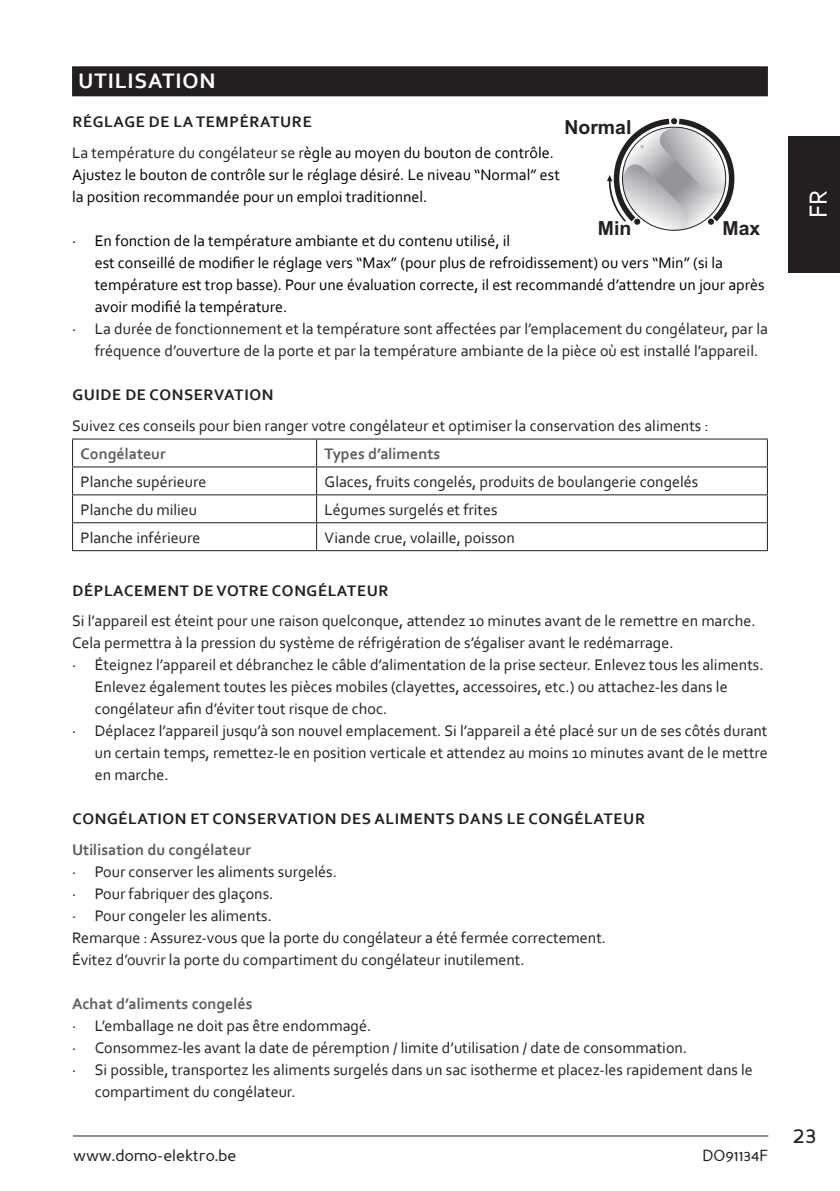
<style>
.page{position:relative;width:840px;height:1191px;background:#fff}
.page>*{position:absolute;margin:0;border:0;box-sizing:border-box;transform-origin:0 0}
.t1{font:26px "Corbel";color:#fff}
.t2{font:24px "Perspective Sans";color:#231f20}
.t3{font:700 22px "Corbel";letter-spacing:.04em;color:#fff}
.t4{font:700 19.4px "Arial";color:#231f20}
.t5{font:16px/22px "Corbel";color:#231f20}
.t6{font:16px/22px "Corbel";color:#000}
.t7{font:700 16px "Corbel";letter-spacing:.04em;color:#231f20}
.t8{font:700 16px "Corbel";color:#5c5c5f}
.t9{font:16px "Perspective Sans";color:#231f20}
.s1{font-weight:700;color:#231f20}
.s2{color:#231f20}
</style>
<div class="page">
<hr style="left:73px;top:1135px;width:694px;height:1px;background:#231f20">
<div style="left:788px;top:136px;width:51px;height:136px;background:#231f20"></div>
<div style="left:72px;top:66px;width:695px;height:30px;background:#231f20"></div>
<hr style="left:72px;top:438px;width:244px;height:1px;background:#231f20">
<hr style="left:316px;top:438px;width:451px;height:1px;background:#231f20">
<hr style="left:72px;top:466px;width:244px;height:1px;background:#231f20">
<hr style="left:316px;top:466px;width:451px;height:1px;background:#231f20">
<hr style="left:72px;top:494px;width:244px;height:1px;background:#231f20">
<hr style="left:316px;top:494px;width:451px;height:1px;background:#231f20">
<hr style="left:72px;top:522px;width:244px;height:1px;background:#231f20">
<svg style="left:72px;top:439px;width:1px;height:111px"></svg>
<hr style="left:316px;top:522px;width:451px;height:1px;background:#231f20">
<svg style="left:316px;top:439px;width:1px;height:111px"></svg>
<svg style="left:766px;top:439px;width:1px;height:111px"></svg>
<hr style="left:72px;top:550px;width:244px;height:1px;background:#231f20">
<hr style="left:316px;top:550px;width:451px;height:1px;background:#231f20">
<svg style="left:607px;top:118px;width:127px;height:113px"></svg>
<h3 class="t3" style="left:78px;top:67px;width:139px">UTILISATION</h3>
<p class="t6" style="left:72px;top:106px;width:483px;line-height:30.6px"><span class="s1">RÉGLAGE DE LA TEMPÉRATURE<br></span><span class="s2">La température du congélateur se r</span>ègle au moyen du bouton de contrôle.</p>
<p class="t6" style="left:72px;top:163px;width:489px">Ajustez le bouton de contrôle sur le réglage désiré. Le niveau “Normal” est la position recommandée pour un emploi traditionnel.</p>
<p class="t6" style="left:95px;top:229px;width:671px;text-indent:-23px">· En fonction de la température ambiante et du contenu utilisé, il<br>est conseillé de modifier le réglage vers “Max” (pour plus de refroidissement) ou vers “Min” (si la température est trop basse). Pour une évaluation correcte, il est recommandé d’attendre un jour après avoir modifié la température.</p>
<p class="t5" style="left:95px;top:317px;width:674px;text-indent:-23px">· La durée de fonctionnement et la température sont affectées par l’emplacement du congélateur, par la fréquence d’ouverture de la porte et par la température ambiante de la pièce où est installé l’appareil.</p>
<p class="t7" style="left:72px;top:385px;width:202px">GUIDE DE CONSERVATION</p>
<p class="t5" style="left:72px;top:414px;width:638px">Suivez ces conseils pour bien ranger votre congélateur et optimiser la conservation des aliments :</p>
<p class="t8" style="left:80px;top:444px;width:86px">Congélateur</p>
<p class="t8" style="left:324px;top:444px;width:117px">Types d’aliments</p>
<p class="t5" style="left:80px;top:470px;width:127px">Planche supérieure</p>
<p class="t5" style="left:324px;top:470px;width:375px">Glaces, fruits congelés, produits de boulangerie congelés</p>
<p class="t5" style="left:80px;top:498px;width:118px">Planche du milieu</p>
<p class="t5" style="left:324px;top:498px;width:174px">Légumes surgelés et frites</p>
<p class="t5" style="left:80px;top:526px;width:121px">Planche inférieure</p>
<p class="t5" style="left:324px;top:526px;width:192px">Viande crue, volaille, poisson</p>
<p class="t7" style="left:72px;top:580px;width:317px">DÉPLACEMENT DE VOTRE CONGÉLATEUR</p>
<p class="t5" style="left:72px;top:609px;width:684px">Si l’appareil est éteint pour une raison quelconque, attendez 10 minutes avant de le remettre en marche.</p>
<p class="t5" style="left:72px;top:631px;width:602px">Cela permettra à la pression du système de réfrigération de s’égaliser avant le redémarrage.</p>
<p class="t5" style="left:72px;top:653px;width:692px">· Éteignez l’appareil et débranchez le câble d’alimentation de la prise secteur. Enlevez tous les aliments.</p>
<p class="t5" style="left:95px;top:675px;width:634px">Enlevez également toutes les pièces mobiles (clayettes, accessoires, etc.) ou attachez-les dans le</p>
<p class="t5" style="left:95px;top:697px;width:294px">congélateur afin d’éviter tout risque de choc.</p>
<p class="t5" style="left:72px;top:719px;width:696px">· Déplacez l’appareil jusqu’à son nouvel emplacement. Si l’appareil a été placé sur un de ses côtés durant</p>
<p class="t5" style="left:95px;top:741px;width:674px">un certain temps, remettez-le en position verticale et attendez au moins 10 minutes avant de le mettre</p>
<p class="t5" style="left:95px;top:763px;width:75px">en marche.</p>
<p class="t7" style="left:72px;top:809px;width:574px">CONGÉLATION ET CONSERVATION DES ALIMENTS DANS LE CONGÉLATEUR</p>
<p class="t8" style="left:72px;top:839px;width:180px">Utilisation du congélateur</p>
<p class="t5" style="left:72px;top:860px;width:535px">· Pour conserver les aliments surgelés.<br>· Pour fabriquer des glaçons.<br>· Pour congeler les aliments.<br>Remarque : Assurez-vous que la porte du congélateur a été fermée correctement.<br>Évitez d’ouvrir la porte du compartiment du congélateur inutilement.</p>
<p class="t8" style="left:72px;top:993px;width:182px">Achat d’aliments congelés</p>
<p class="t5" style="left:72px;top:1014px;width:300px">· L’emballage ne doit pas être endommagé.</p>
<p class="t5" style="left:72px;top:1036px;width:616px">· Consommez-les avant la date de péremption / limite d’utilisation / date de consommation.</p>
<p class="t5" style="left:72px;top:1058px;width:682px">· Si possible, transportez les aliments surgelés dans un sac isotherme et placez-les rapidement dans le</p>
<p class="t5" style="left:95px;top:1080px;width:202px">compartiment du congélateur.</p>
<p class="t4" style="left:564px;top:116px;width:68px">Normal</p>
<p class="t4" style="left:597px;top:217px;width:35px">Min</p>
<p class="t4" style="left:722px;top:217px;width:39px">Max</p>
<p class="t9" style="left:73px;top:1146px;width:165px">www.domo-elektro.be</p>
<p class="t9" style="left:702px;top:1146px;width:67px">DO91134F</p>
<h1 class="t1" style="left:801px;top:218px;width:30px;rotate:-90deg">FR</h1>
<h2 class="t2" style="left:792px;top:1120px;width:25px">23</h2>
</div>
